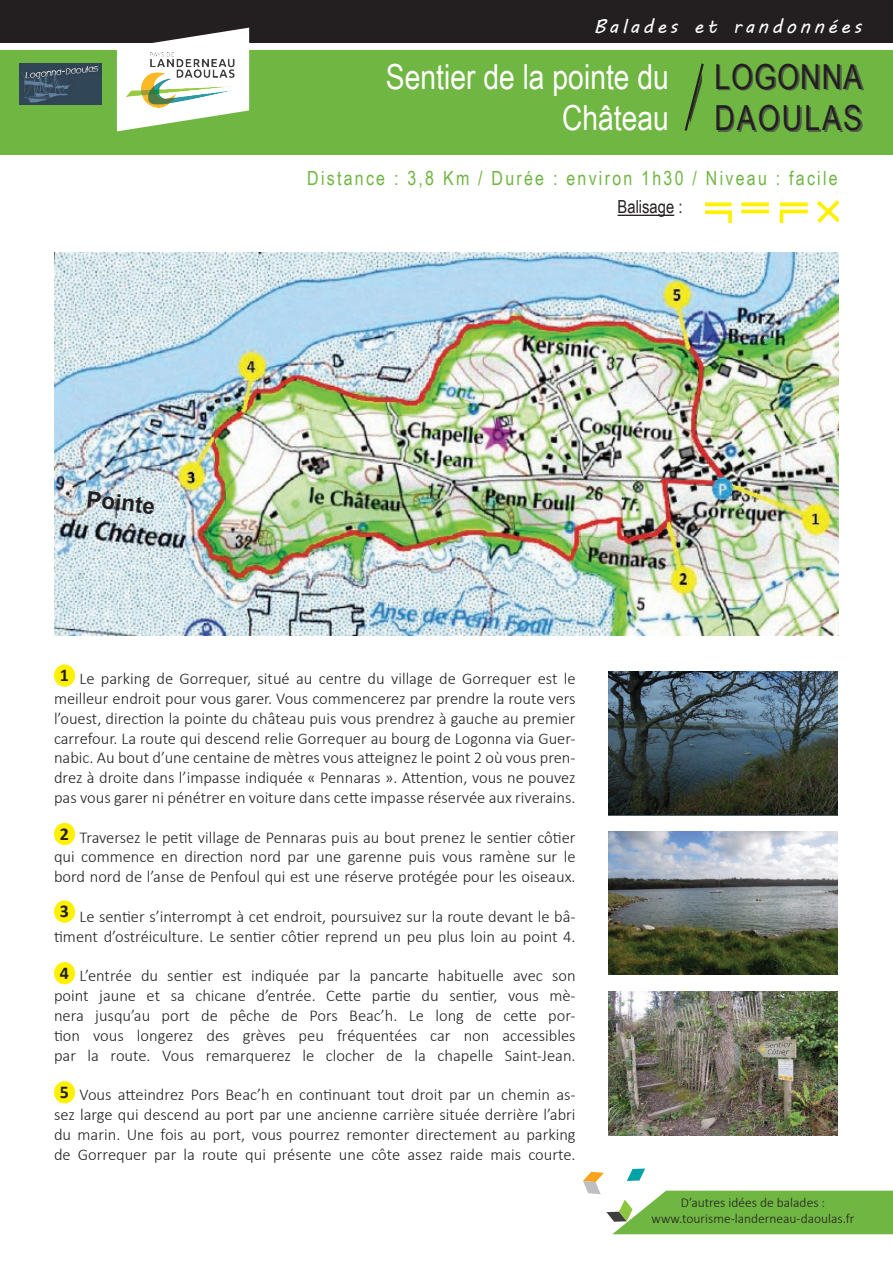
<style>
.page{position:relative;width:893px;height:1263px;background:#fff}
.page>*{position:absolute;margin:0;border:0;box-sizing:border-box;transform-origin:0 0}
.t1{font:34.5px/41.4px "Arial Narrow";color:#fff;text-align:right}
.t2{font:34.5px/41.4px "Arial Narrow";letter-spacing:.045em;color:#231f20}
.t3{font:700 22.5px "Arial";color:#231f20}
.t4{font:19.5px "Arial Narrow";letter-spacing:.115em;color:#70b643}
.t5{font:19.5px "MV Boli";letter-spacing:.17em;color:#fff}
.t6{font:18px "Arial Narrow";color:#231f20}
.t7{font:700 18px "Calibri";color:#231f20}
.t8{font:300 16.5px/19.8px "Calibri";color:#231f20;text-align:justify}
.t9{font:300 13.5px/16.2px "Calibri";color:#231f20;text-align:center}
</style>
<div class="page">
<div style="left:0;top:0;width:893px;height:43px;background:#231f20"></div>
<div style="left:0;top:51px;width:893px;height:104px;background:#70b643"></div>
<img style="left:706px;top:200px;width:132px;height:23px">
<hr style="left:618px;top:215px;width:56px;height:1px;background:#231f20">
<img style="left:54px;top:252px;width:785px;height:384px">
<img style="left:608px;top:672px;width:230px;height:143px">
<img style="left:608px;top:831px;width:230px;height:144px">
<img style="left:609px;top:992px;width:229px;height:143px">
<svg style="left:117px;top:28px;width:132px;height:103px"></svg>
<img style="left:123px;top:45px;width:120px;height:69px">
<img style="left:20px;top:64px;width:82px;height:40px">
<div style="left:718px;top:65px;width:146px;height:67px;background:#464748;opacity:.75"></div>
<svg style="left:684px;top:63px;width:20px;height:68px"></svg>
<svg style="left:583px;top:1168px;width:310px;height:66px"></svg>
<div style="left:54px;top:823px;width:21px;height:22px;background:#fff101;border-radius:50%"></div>
<div style="left:54px;top:900px;width:21px;height:23px;background:#fff101;border-radius:50%"></div>
<div style="left:54px;top:962px;width:21px;height:22px;background:#fff101;border-radius:50%"></div>
<div style="left:54px;top:1081px;width:21px;height:22px;background:#fff101;border-radius:50%"></div>
<div style="left:54px;top:664px;width:21px;height:23px;background:#fff101;border-radius:50%"></div>
<p class="t5" style="left:594px;top:13px;width:269px">Balades et randonnées</p>
<h1 class="t1" style="left:386px;top:55px;width:285px">Sentier de la pointe du<br>Château</h1>
<h1 class="t2" style="left:714px;top:55px;width:149px">LOGONNA<br>DAOULAS</h1>
<p class="t4" style="left:307px;top:164px;width:532px">Distance : 3,8 Km / Durée : environ 1h30 / Niveau : facile</p>
<p class="t6" style="left:618px;top:194px;width:66px">Balisage :</p>
<h2 class="t3" style="left:88px;top:484px;width:70px;rotate:6deg">Pointe</h2>
<p class="t7" style="left:60px;top:664px;width:11px">1</p>
<p class="t8" style="left:54px;top:669px;width:523px;text-indent:26px">Le parking de Gorrequer, situé au centre du village de Gorrequer est le meilleur endroit pour vous garer. Vous commencerez par prendre la route vers l’ouest, direction la pointe du château puis vous prendrez à gauche au premier carrefour. La route qui descend relie Gorrequer au bourg de Logonna via Guer&shy;nabic. Au bout d’une centaine de mètres vous atteignez le point 2 où vous pren&shy;drez à droite dans l’impasse indiquée « Pennaras ». Attention, vous ne pouvez pas vous garer ni pénétrer en voiture dans cette impasse réservée aux riverains.</p>
<p class="t8" style="left:54px;top:827px;width:523px;text-indent:26px">Traversez le petit village de Pennaras puis au bout prenez le sentier côtier qui commence en direction nord par une garenne puis vous ramène sur le bord nord de l’anse de Penfoul qui est une réserve protégée pour les oiseaux.</p>
<p class="t8" style="left:54px;top:906px;width:523px;text-align:right">Le sentier s’interrompt à cet endroit, poursuivez sur la route devant le bâ&shy;timent d’ostréiculture. Le sentier côtier reprend un peu plus loin au point 4.</p>
<p class="t8" style="left:54px;top:966px;width:523px;text-indent:26px">L’entrée du sentier est indiquée par la pancarte habituelle avec son point jaune et sa chicane d’entrée. Cette partie du sentier, vous mè&shy;nera jusqu’au port de pêche de Pors Beac’h. Le long de cette por&shy;tion vous longerez des grèves peu fréquentées car non accessibles par la route. Vous remarquerez le clocher de la chapelle Saint-Jean.</p>
<p class="t8" style="left:54px;top:1084px;width:523px;text-indent:26px">Vous atteindrez Pors Beac’h en continuant tout droit par un chemin as&shy;sez large qui descend au port par une ancienne carrière située derrière l’abri du marin. Une fois au port, vous pourrez remonter directement au parking de Gorrequer par la route qui présente une côte assez raide mais courte.</p>
<p class="t7" style="left:60px;top:822px;width:11px">2</p>
<p class="t7" style="left:60px;top:900px;width:11px">3</p>
<p class="t7" style="left:60px;top:961px;width:11px">4</p>
<p class="t7" style="left:60px;top:1080px;width:11px">5</p>
<p class="t9" style="left:652px;top:1194px;width:204px">D’autres idées de balades : www.tourisme-landerneau-daoulas.fr</p>
</div>
